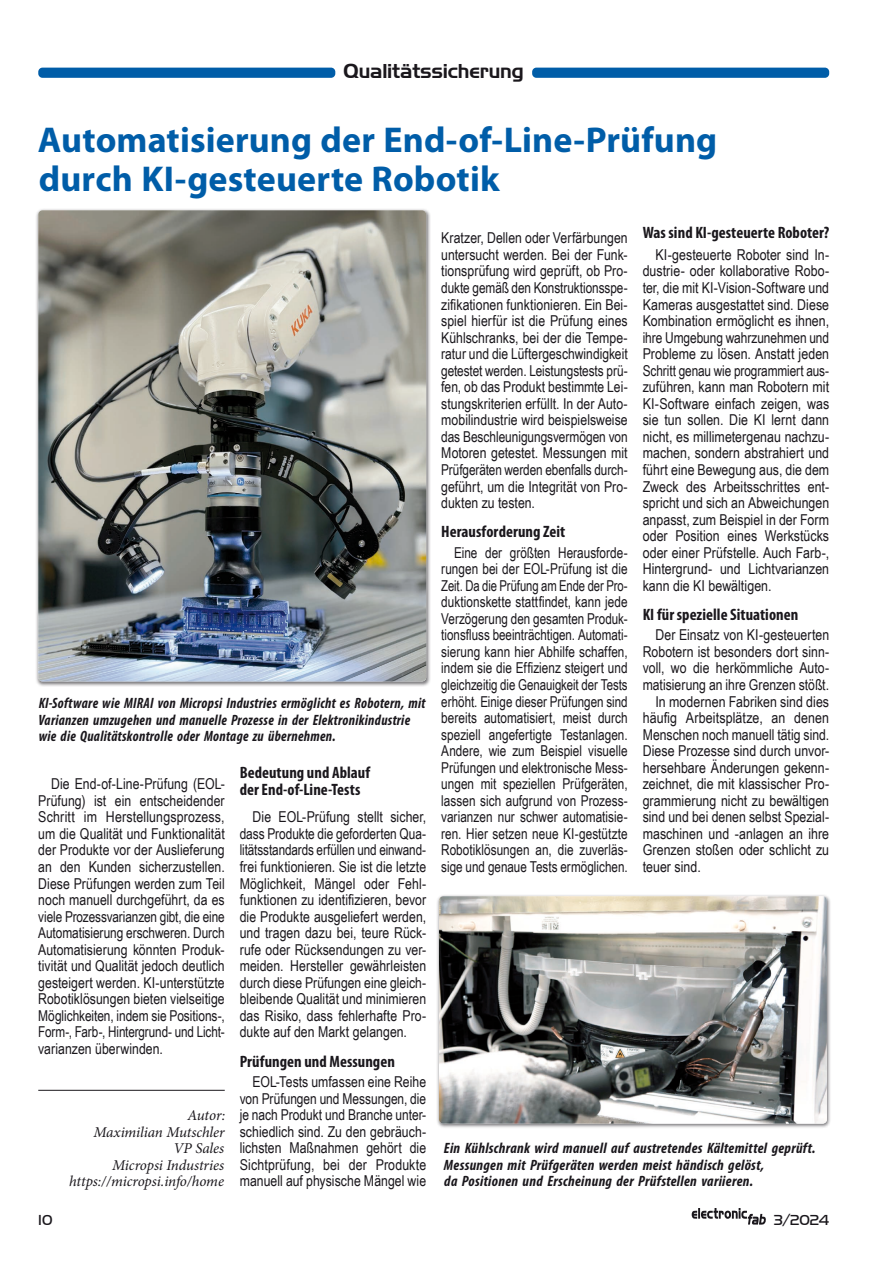
<style>
.page{position:relative;width:893px;height:1263px;background:#fff}
.page>*{position:absolute;margin:0;border:0;box-sizing:border-box;transform-origin:0 0}
.t1{font:700 36px/39.6px "Myriad Pro";letter-spacing:.005em;color:#005da8}
.t2{font:19.5px "Handel Gothic BT";letter-spacing:-.01em;color:#1a171c}
.t3{font:700 condensed 16.5px/16.5px "Myriad Pro";letter-spacing:.005em;color:#1a171c}
.t4{font:15px/16.5px "Arial Narrow";color:#1a171c;text-align:justify}
.t5{font:15px/16.5px "Arial Narrow";color:#1a171c;text-align:justify;scale:.96 1}
.t6{font:italic 700 condensed 15px/16.5px "Myriad Pro";letter-spacing:.02em;color:#1a171c;scale:.95 1}
.t7{font:italic 700 condensed 15px/16.5px "Myriad Pro";letter-spacing:.02em;color:#1a171c}
.t8{font:italic 15px/16.5px "Minion Pro";letter-spacing:-.01em;color:#1a171c;text-align:right}
.t9{font:15px "Handel Got D Ligh";color:#1a171c}
</style>
<div class="page">
<svg style="left:691px;top:1208px;width:75px;height:17px"></svg>
<hr style="left:38px;top:1090px;width:187px;height:1px;background:#1a171c">
<div style="left:38px;top:68px;width:297px;height:10px;background:#005da8;border-radius:4px"></div>
<div style="left:532px;top:68px;width:297px;height:10px;background:#005da8;border-radius:4px"></div>
<div style="left:436px;top:894px;width:395px;height:235px;background:#1a171c;opacity:.6"></div>
<img style="left:439px;top:896px;width:388px;height:227px">
<div style="left:35px;top:208px;width:396px;height:479px;background:#1a171c;opacity:.6"></div>
<img style="left:38px;top:210px;width:388px;height:471px">
<h2 class="t2" style="left:344px;top:59px;width:182px">Qualitätssicherung</h2>
<h1 class="t1" style="left:38px;top:119px;width:681px">Automatisierung der End-of-Line-Prüfung durch KI-gesteuerte Robotik</h1>
<p class="t6" style="left:38px;top:695px;width:409px">KI-Software wie MIRAI von Micropsi Industries ermöglicht es Robotern, mit<br>Varianzen umzugehen und manuelle Prozesse in der Elektronikindustrie wie die Qualitätskontrolle oder Montage zu übernehmen.</p>
<p class="t4" style="left:38px;top:775px;width:188px;text-indent:13px">Die End-of-Line-Prüfung (EOL-Prüfung) ist ein entscheidender Schritt im Herstellungsprozess, um die Qualität und Funktionalität der Produkte vor der Auslieferung an den Kunden sicherzustellen.<br>Diese Prüfungen werden zum Teil noch manuell durchgeführt, da es viele Prozessvarianzen gibt, die eine Automatisierung erschweren. Durch Automatisierung könnten Produk&shy;tivität und Qualität jedoch deutlich gesteigert werden. KI-unterstützte Robotiklösungen bieten vielseitige Möglichkeiten, indem sie Positions-, Form-, Farb-, Hintergrund- und Licht&shy;varianzen überwinden.</p>
<p class="t3" style="left:240px;top:764px;width:132px">Bedeutung und Ablauf der End-of-Line-Tests</p>
<p class="t4" style="left:240px;top:808px;width:188px;text-indent:13px">Die EOL-Prüfung stellt sicher, dass Produkte die geforderten Qua&shy;litätsstandards erfüllen und einwand&shy;frei funktionieren. Sie ist die letzte Möglichkeit, Mängel oder Fehl&shy;funktionen zu identifizieren, bevor die Produkte ausgeliefert werden, und tragen dazu bei, teure Rück&shy;rufe oder Rücksendungen zu ver&shy;meiden. Hersteller gewährleisten durch diese Prüfungen eine gleich&shy;bleibende Qualität und minimieren das Risiko, dass fehlerhafte Pro&shy;dukte auf den Markt gelangen.</p>
<p class="t3" style="left:240px;top:1052px;width:157px">Prüfungen und Messungen</p>
<p class="t4" style="left:240px;top:1073px;width:188px;text-indent:13px">EOL-Tests umfassen eine Reihe von Prüfungen und Messungen, die je nach Produkt und Branche unter&shy;schiedlich sind. Zu den gebräuch&shy;lichsten Maßnahmen gehört die Sichtprüfung, bei der Produkte manuell auf physische Mängel wie</p>
<p class="t8" style="left:69px;top:1107px;width:158px">Autor:<br>Maximilian Mutschler<br>VP Sales<br>Micropsi Industries https://micropsi.info/home</p>
<p class="t4" style="left:441px;top:229px;width:188px">Kratzer, Dellen oder Verfärbungen untersucht werden. Bei der Funk&shy;tionsprüfung wird geprüft, ob Pro&shy;dukte gemäß den Konstruktionsspe&shy;zifikationen funktionieren. Ein Bei&shy;spiel hierfür ist die Prüfung eines Kühlschranks, bei der die Tempe&shy;ratur und die Lüftergeschwindigkeit getestet werden. Leistungstests prü&shy;fen, ob das Produkt bestimmte Lei&shy;stungskriterien erfüllt. In der Auto&shy;mobilindustrie wird beispielsweise das Beschleunigungsvermögen von Motoren getestet. Messungen mit Prüfgeräten werden ebenfalls durch&shy;geführt, um die Integrität von Pro&shy;dukten zu testen.</p>
<p class="t3" style="left:441px;top:523px;width:126px">Herausforderung Zeit</p>
<p class="t5" style="left:441px;top:544px;width:196px;text-indent:13px">Eine der größten Herausforde&shy;rungen bei der EOL-Prüfung ist die Zeit. Da die Prüfung am Ende der Pro&shy;duktionskette stattfindet, kann jede Verzögerung den gesamten Produk&shy;tionsfluss beeinträchtigen. Automati&shy;sierung kann hier Abhilfe schaffen, indem sie die Effizienz steigert und gleichzeitig die Genauigkeit der Tests erhöht. Einige dieser Prüfungen sind bereits automatisiert, meist durch speziell angefertigte Testanlagen.<br>Andere, wie zum Beispiel visuelle Prüfungen und elektronische Mess&shy;ungen mit speziellen Prüfgeräten, lassen sich aufgrund von Prozess&shy;varianzen nur schwer automatisie&shy;ren. Hier setzen neue KI-gestützte Robotiklösungen an, die zuverläs&shy;sige und genaue Tests ermöglichen.</p>
<p class="t3" style="left:643px;top:224px;width:188px">Was sind KI-gesteuerte Roboter?</p>
<p class="t4" style="left:643px;top:246px;width:188px;text-indent:13px">KI-gesteuerte Roboter sind In&shy;dustrie- oder kollaborative Robo&shy;ter, die mit KI-Vision-Software und Kameras ausgestattet sind. Diese Kombination ermöglicht es ihnen, ihre Umgebung wahrzunehmen und Probleme zu lösen. Anstatt jeden Schritt genau wie programmiert aus&shy;zuführen, kann man Robotern mit KI-Software einfach zeigen, was sie tun sollen. Die KI lernt dann nicht, es millimetergenau nachzu&shy;machen, sondern abstrahiert und führt eine Bewegung aus, die dem Zweck des Arbeitsschrittes ent&shy;spricht und sich an Abweichungen anpasst, zum Beispiel in der Form oder Position eines Werkstücks oder einer Prüfstelle. Auch Farb-, Hintergrund- und Lichtvarianzen kann die KI bewältigen.</p>
<p class="t3" style="left:643px;top:606px;width:157px">KI für spezielle Situationen</p>
<p class="t4" style="left:655px;top:626px;width:175px">Der Einsatz von KI-gesteuerten</p>
<p class="t4" style="left:643px;top:643px;width:188px">Robotern ist besonders dort sinn-</p>
<p class="t4" style="left:643px;top:659px;width:188px">voll, wo die herkömmliche Auto-</p>
<p class="t4" style="left:643px;top:676px;width:188px">matisierung an ihre Grenzen stößt.</p>
<p class="t4" style="left:655px;top:692px;width:175px">In modernen Fabriken sind dies</p>
<p class="t4" style="left:643px;top:709px;width:188px">häufig Arbeitsplätze, an denen</p>
<p class="t4" style="left:643px;top:725px;width:188px">Menschen noch manuell tätig sind.</p>
<p class="t4" style="left:643px;top:742px;width:188px">Diese Prozesse sind durch unvor-</p>
<p class="t4" style="left:643px;top:759px;width:188px">hersehbare Änderungen gekenn-</p>
<p class="t4" style="left:643px;top:775px;width:188px">zeichnet, die mit klassischer Pro-</p>
<p class="t4" style="left:643px;top:792px;width:188px">grammierung nicht zu bewältigen</p>
<p class="t4" style="left:643px;top:808px;width:187px">sind und bei denen selbst Spezial-</p>
<p class="t4" style="left:643px;top:825px;width:188px">maschinen und -anlagen an ihre</p>
<p class="t4" style="left:643px;top:841px;width:188px">Grenzen stoßen oder schlicht zu</p>
<p class="t4" style="left:643px;top:858px;width:60px">teuer sind.</p>
<p class="t7" style="left:444px;top:1140px;width:373px">Ein Kühlschrank wird manuell auf austretendes Kältemittel geprüft.<br>Messungen mit Prüfgeräten werden meist händisch gelöst,<br>da Positionen und Erscheinung der Prüfstellen variieren.</p>
<p class="t9" style="left:38px;top:1211px;width:16px">10</p>
<p class="t9" style="left:774px;top:1211px;width:57px">3/2024</p>
</div>
